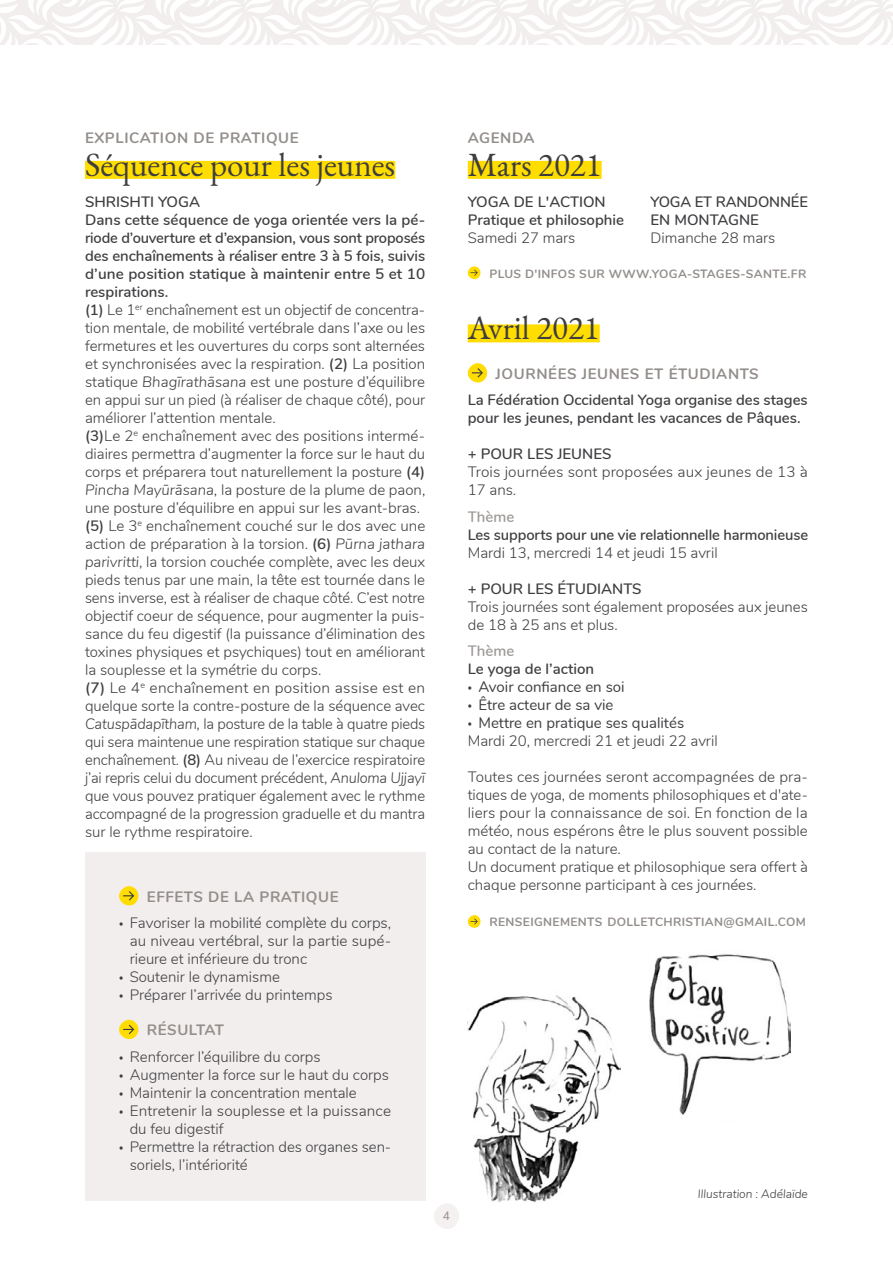
<style>
.page{position:relative;width:893px;height:1263px;background:#fff}
.page>*{position:absolute;margin:0;border:0;box-sizing:border-box;transform-origin:0 0}
.t1{font:33px "EB Garamond";color:#3e3d40}
.t2{font:300 15px/18px "Nunito";color:#3e3d40}
.t3{font:600 15px/18px "Nunito";letter-spacing:-.005em;color:#3e3d40}
.t4{font:700 15px "Nunito";letter-spacing:.04em;color:#938e8b}
.t5{font:15px "Nunito";color:#3e3d40}
.t6{font:600 15px "Nunito";color:#9d9896}
.t7{font:700 12px "Nunito";letter-spacing:.03em;color:#938e8b}
.t8{font:italic 300 12px "Nunito";color:#3e3d40}
.t9{font:12px "Nunito";color:#938e8b}
.s1{font-weight:600}
.s2{font-style:italic}
.s3{font-family:"Source Sans Pro"}
.s4{font-family:"Source Sans Pro";font-weight:300}
.s5{font-weight:400}
</style>
<div class="page">
<svg style="left:434px;top:1204px;width:25px;height:25px"></svg>
<svg style="left:0;top:0;width:893px;height:45px"></svg>
<div style="left:468px;top:324px;width:132px;height:18px;background:#fd0"></div>
<svg style="left:467px;top:363px;width:21px;height:19px"></svg>
<svg style="left:467px;top:915px;width:14px;height:13px"></svg>
<div style="left:85px;top:161px;width:310px;height:18px;background:#fd0"></div>
<div style="left:85px;top:853px;width:340px;height:348px;background:#f1eeed"></div>
<svg style="left:119px;top:886px;width:20px;height:19px"></svg>
<svg style="left:119px;top:1020px;width:20px;height:19px"></svg>
<div style="left:468px;top:161px;width:134px;height:18px;background:#fd0"></div>
<svg style="left:467px;top:266px;width:14px;height:13px"></svg>
<img style="left:468px;top:995px;width:153px;height:207px">
<img style="left:649px;top:954px;width:141px;height:161px">
<p class="t4" style="left:85px;top:126px;width:215px">EXPLICATION DE PRATIQUE</p>
<h1 class="t1" style="left:85px;top:143px;width:312px">Séquence pour les jeunes</h1>
<p class="t2" style="left:85px;top:192px;width:342px"><span class="s1">SHRISHTI YOGA<br>Dans cette séquence de yoga orientée vers la pé&shy;riode d’ouverture et d’expansion, vous sont proposés des enchaînements à réaliser entre 3 à 5 fois, suivis d’une position statique à maintenir entre 5 et 10 respirations.<br>(1)</span> Le 1<sup>er</sup> enchaînement est un objectif de concentra&shy;tion mentale, de mobilité vertébrale dans l’axe ou les fermetures et les ouvertures du corps sont alternées et synchronisées avec la respiration. <span class="s1">(2)</span> La position statique <span class="s2">Bhagīrathāsana</span> est une posture d’équilibre en appui sur un pied (à réaliser de chaque côté), pour améliorer l’attention mentale.<br><span class="s1">(3)</span>Le 2<sup>e</sup> enchaînement avec des positions intermé&shy;diaires permettra d’augmenter la force sur le haut du corps et préparera tout naturellement la posture <span class="s1">(4)<br></span><span class="s2">Pincha Mayūrāsana,</span> la posture de la plume de paon, une posture d’équilibre en appui sur les avant-bras. <span class="s1">(5)</span> Le 3<sup>e</sup> enchaînement couché sur le dos avec une action de préparation à la torsion. <span class="s1">(6)</span> <span class="s2">Pūrna jathara parivritti</span>, la torsion couchée complète, avec les deux pieds tenus par une main, la tête est tournée dans le sens inverse, est à réaliser de chaque côté. C’est notre objectif coeur de séquence, pour augmenter la puis&shy;sance du feu digestif (la puissance d’élimination des toxines physiques et psychiques) tout en améliorant la souplesse et la symétrie du corps.<br><span class="s1">(7)</span> Le 4<sup>e</sup> enchaînement en position assise est en quelque sorte la contre-posture de la séquence avec <span class="s2">Catuspādapītham,</span> la posture de la table à quatre pieds qui sera maintenue une respiration statique sur chaque enchaînement. <span class="s1">(8)</span> Au niveau de l’exercice respiratoire j’ai repris celui du document précédent, <span class="s2">Anuloma Ujjayī </span>que vous pouvez pratiquer également avec le rythme accompagné de la progression graduelle et du mantra sur le rythme respiratoire.</p>
<p class="t4" style="left:147px;top:885px;width:193px">EFFETS DE LA PRATIQUE</p>
<p class="t2" style="left:130px;top:913px;width:263px;text-align:justify;text-indent:-11px"><span class="s3">•</span> Favoriser la mobilité complète du corps, au niveau vertébral, sur la partie supé&shy;rieure et inférieure du tronc</p>
<p class="t2" style="left:119px;top:967px;width:162px"><span class="s3">•</span> Soutenir le dynamisme</p>
<p class="t2" style="left:119px;top:985px;width:215px"><span class="s3">•</span> Préparer l’arrivée du printemps</p>
<p class="t4" style="left:147px;top:1019px;width:79px">RÉSULTAT</p>
<p class="t2" style="left:119px;top:1047px;width:203px"><span class="s3">•</span> Renforcer l’équilibre du corps</p>
<p class="t2" style="left:119px;top:1065px;width:271px"><span class="s3">•</span> Augmenter la force sur le haut du corps</p>
<p class="t2" style="left:119px;top:1083px;width:239px"><span class="s3">•</span> Maintenir la concentration mentale</p>
<p class="t2" style="left:130px;top:1101px;width:263px;text-indent:-11px"><span class="s3">•</span> Entretenir la souplesse et la puissance du feu digestif</p>
<p class="t2" style="left:130px;top:1137px;width:263px;text-indent:-11px"><span class="s3">•</span> Permettre la rétraction des organes sen&shy;soriels, l’intériorité</p>
<p class="t9" style="left:443px;top:1207px;width:9px">4</p>
<p class="t4" style="left:468px;top:126px;width:69px">AGENDA</p>
<h1 class="t1" style="left:468px;top:143px;width:135px">Mars 2021</h1>
<p class="t3" style="left:468px;top:192px;width:158px">YOGA DE L'ACTION<br>Pratique et philosophie</p>
<p class="t2" style="left:468px;top:228px;width:109px">Samedi 27 mars</p>
<p class="t3" style="left:650px;top:192px;width:159px">YOGA ET RANDONNÉE<br>EN MONTAGNE</p>
<p class="t2" style="left:650px;top:228px;width:126px">Dimanche 28 mars</p>
<p class="t7" style="left:489px;top:265px;width:318px">PLUS D'INFOS SUR WWW.YOGA-STAGES-SANTE.FR</p>
<h1 class="t1" style="left:468px;top:307px;width:133px">Avril 2021</h1>
<p class="t4" style="left:496px;top:362px;width:265px">JOURNÉES JEUNES ET ÉTUDIANTS</p>
<p class="t3" style="left:468px;top:390px;width:341px">La Fédération Occidental Yoga organise des stages pour les jeunes, pendant les vacances de Pâques.</p>
<p class="t3" style="left:468px;top:444px;width:145px">+ POUR LES JEUNES</p>
<p class="t2" style="left:468px;top:462px;width:342px">Trois journées sont proposées aux jeunes de 13 à<br>17 ans.</p>
<p class="t6" style="left:468px;top:505px;width:48px">Thème</p>
<p class="t3" style="left:468px;top:525px;width:342px">Les supports pour une vie relationnelle harmonieuse</p>
<p class="t2" style="left:468px;top:543px;width:251px">Mardi 13, mercredi 14 et jeudi 15 avril</p>
<p class="t3" style="left:468px;top:579px;width:175px">+ POUR LES ÉTUDIANTS</p>
<p class="t2" style="left:468px;top:597px;width:342px">Trois journées sont également proposées aux jeunes de 18 à 25 ans et plus.</p>
<p class="t6" style="left:468px;top:640px;width:48px">Thème</p>
<p class="t3" style="left:468px;top:659px;width:128px">Le yoga de l’action</p>
<p class="t5" style="left:468px;top:676px;width:158px"><span class="s4">•</span> Avoir confiance en soi</p>
<p class="t5" style="left:468px;top:694px;width:147px"><span class="s4">•</span> Être acteur de sa vie</p>
<p class="t2" style="left:468px;top:713px;width:251px"><span class="s3">•</span> <span class="s5">Mettre en pratique ses qualités<br></span>Mardi 20, mercredi 21 et jeudi 22 avril</p>
<p class="t2" style="left:468px;top:767px;width:342px">Toutes ces journées seront accompagnées de pra&shy;tiques de yoga, de moments philosophiques et d'ate&shy;liers pour la connaissance de soi. En fonction de la météo, nous espérons être le plus souvent possible au contact de la nature.<br>Un document pratique et philosophique sera offert à chaque personne participant à ces journées.</p>
<p class="t7" style="left:489px;top:913px;width:318px">RENSEIGNEMENTS DOLLETCHRISTIAN@GMAIL.COM</p>
<p class="t8" style="left:698px;top:1184px;width:112px">Illustration : Adélaïde</p>
</div>
